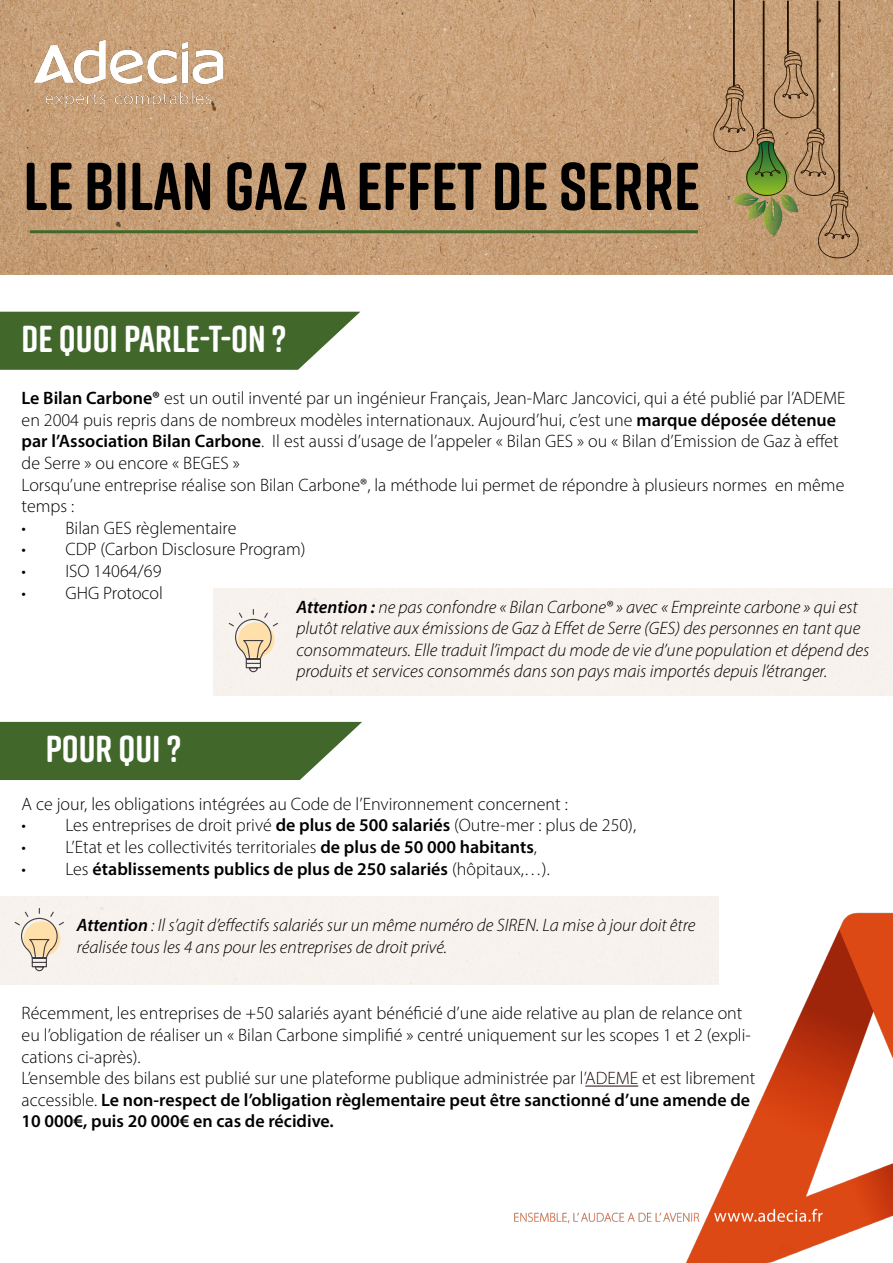
<style>
.page{position:relative;width:893px;height:1263px;background:#fff}
.page>*{position:absolute;margin:0;border:0;box-sizing:border-box;transform-origin:0 0}
.t1{font:700 67.5px "Rift Soft";color:#000}
.t2{font:700 37.5px "Rift Soft";color:#fff}
.t3{font:300 18px/21.6px "Myriad Pro";color:#000}
.t4{font:italic 300 18px/21.6px "Myriad Pro";color:#000}
.t5{font:600 18px "Myriad Pro";color:#000}
.s1{font-weight:600}
.s2{font-weight:300}
.s3{color:#1f090a}
</style>
<div class="page">
<img style="left:0;top:0;width:893px;height:274px">
<svg style="left:0;top:312px;width:360px;height:58px;background:#50743b"></svg>
<svg style="left:228px;top:608px;width:51px;height:65px;background:#e8dcca"></svg>
<img style="left:503px;top:896px;width:390px;height:367px">
<svg style="left:0;top:722px;width:362px;height:58px;background:#51743c"></svg>
<div style="left:0;top:897px;width:719px;height:87px;background:#f7f2ed"></div>
<svg style="left:14px;top:907px;width:51px;height:65px;background:#e8dcca"></svg>
<hr style="left:585px;top:1085px;width:53px;height:1px;background:#1f090a">
<svg style="left:713px;top:0;width:146px;height:258px;background:#b39269"></svg>
<hr style="left:30px;top:230px;width:668px;height:3px;background:#41682a">
<img style="left:30px;top:30px;width:197px;height:88px">
<h1 class="t1" style="left:23px;top:138px;width:678px">LE BILAN GAZ A EFFET DE SERRE</h1>
<h2 class="t2" style="left:22px;top:312px;width:266px">DE QUOI PARLE-T-ON ?</h2>
<p class="t3" style="left:22px;top:387px;width:825px"><span class="s1">Le Bilan Carbone®</span> est un outil inventé par un ingénieur Français, Jean-Marc Jancovici, qui a été publié par l’ADEME en 2004 puis repris dans de nombreux modèles internationaux. Aujourd’hui, c’est une <span class="s1">marque déposée détenue par l’Association Bilan Carbone</span>. Il est aussi d’usage de l’appeler « Bilan GES » ou « Bilan d’Emission de Gaz à effet de Serre » ou encore « BEGES »<br>Lorsqu’une entreprise réalise son Bilan Carbone®, la méthode lui permet de répondre à plusieurs normes en même temps :</p>
<p class="t3" style="left:22px;top:517px;width:216px">• Bilan GES règlementaire</p>
<p class="t3" style="left:22px;top:538px;width:285px">• CDP (Carbon Disclosure Program)</p>
<p class="t3" style="left:22px;top:560px;width:141px">• ISO 14064/69</p>
<p class="t3" style="left:22px;top:582px;width:143px">• GHG Protocol</p>
<p class="t4" style="left:296px;top:596px;width:574px"><span class="s1">Attention :</span> ne pas confondre « Bilan Carbone® » avec « Empreinte carbone » qui est plutôt relative aux émissions de Gaz à Effet de Serre (GES) des personnes en tant que consommateurs. Elle traduit l’impact du mode de vie d’une population et dépend des produits et services consommés dans son pays mais importés depuis l’étranger.</p>
<h2 class="t2" style="left:46px;top:722px;width:137px">POUR QUI ?</h2>
<p class="t3" style="left:22px;top:793px;width:548px">A ce jour, les obligations intégrées au Code de l’Environnement concernent :</p>
<p class="t3" style="left:22px;top:814px;width:616px">• Les entreprises de droit privé <span class="s1">de plus de 500 salariés</span> (Outre-mer : plus de 250),</p>
<p class="t3" style="left:22px;top:836px;width:517px">• L’Etat et les collectivités territoriales <span class="s1">de plus de 50 000 habitants</span>,</p>
<p class="t5" style="left:22px;top:857px;width:530px"><span class="s2">• Les</span> établissements publics de plus de 250 salariés <span class="s2">(hôpitaux,…).</span></p>
<p class="t4" style="left:77px;top:914px;width:620px"><span class="s1">Attention</span> : Il s’agit d’effectifs salariés sur un même numéro de SIREN. La mise à jour doit être réalisée tous les 4 ans pour les entreprises de droit privé.</p>
<p class="t3" style="left:22px;top:1002px;width:735px">Récemment, les entreprises de +50 salariés ayant bénéficié d’une aide relative au plan de relance ont eu l’obligation de réaliser un « Bilan Carbone simplifié » centré uniquement sur les scopes 1 et 2 (expli&shy;cations ci-après).<br>L’ensemble des bilans est publié sur une plateforme publique administrée par l<span class="s3">’ADEME</span> et est librement accessible. <span class="s1">Le non-respect de l’obligation règlementaire peut être sanctionné d’une amende de 10 000€, puis 20 000€ en cas de récidive.</span></p>
</div>
